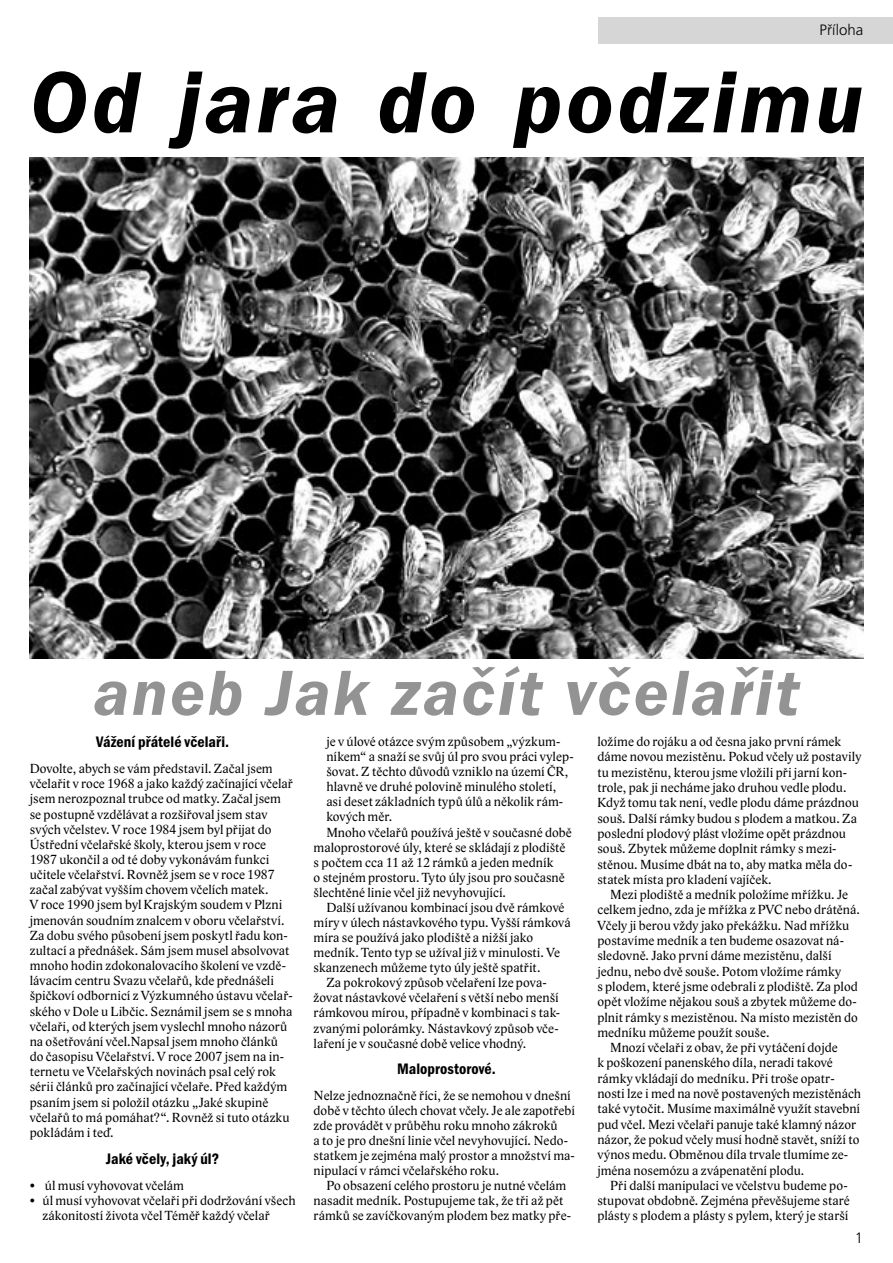
<style>
.page{position:relative;width:893px;height:1263px;background:#fff}
.page>*{position:absolute;margin:0;border:0;box-sizing:border-box;transform-origin:0 0}
.TIT_3_cicera{font:italic 600 90px "Franklin Gothic ITCTOT";letter-spacing:.035em;color:#000}
.TIT_3_cicera-2{font:italic 600 66px "Franklin Gothic ITCTOT";letter-spacing:.04em;color:#939393}
.MEZITITULEK{font:600 condensed 15.75px "Franklin Gothic ITCTOT";letter-spacing:.005em;color:#000}
.t1{font:300 15px "Frutiger OT";letter-spacing:.005em;color:#000}
.TEXT{font:13.5px/15.3px "Lido STF";letter-spacing:.005em;color:#000}
.TEXT_1{font:13.5px/15.1px "Lido STF";letter-spacing:.005em;color:#000}
.TEXT___ZARÁŽKY{font:13.5px/15px "Lido STF";letter-spacing:.005em;color:#000}
</style>
<div class="page">
<div style="left:598px;top:17px;width:295px;height:27px;background:#d6d6d6"></div>
<img style="left:30px;top:157px;width:833px;height:501px">
<p class="t1" style="left:819px;top:21px;width:45px">Příloha</p>
<p class="TIT_3_cicera" style="left:30px;top:52px;width:835px">Od jara do podzimu</p>
<p class="TIT_3_cicera-2" style="left:94px;top:656px;width:707px">aneb Jak začít včelařit</p>
<p class="MEZITITULEK" style="left:96px;top:733px;width:135px">Vážení přátelé včelaři.</p>
<p class="TEXT_1" style="left:30px;top:761px;width:264px">Dovolte, abych se vám představil. Začal jsem včelařit v roce 1968 a jako každý začínající včelař jsem nerozpoznal trubce od matky. Začal jsem se postupně vzdělávat a rozšiřoval jsem stav svých včelstev. V roce 1984 jsem byl přijat do Ústřední včelařské školy, kterou jsem v roce 1987 ukončil a od té doby vykonávám funkci učitele včelařství. Rovněž jsem se v roce 1987 začal zabývat vyšším chovem včelích matek.<br>V roce 1990 jsem byl Krajským soudem v Plzni jmenován soudním znalcem v oboru včelařství.<br>Za dobu svého působení jsem poskytl řadu kon&shy;zultací a přednášek. Sám jsem musel absolvovat mnoho hodin zdokonalovacího školení ve vzdě&shy;lávacím centru Svazu včelařů, kde přednášeli špičkoví odbornicí z Výzkumného ústavu včelař&shy;ského v Dole u Libčic. Seznámil jsem se s mnoha včelaři, od kterých jsem vyslechl mnoho názorů na ošetřování včel.Napsal jsem mnoho článků do časopisu Včelařství. V roce 2007 jsem na in&shy;ternetu ve Včelařských novinách psal celý rok sérii článků pro začínající včelaře. Před každým psaním jsem si položil otázku „Jaké skupině včelařů to má pomáhat?“. Rovněž si tuto otázku pokládám i teď.</p>
<p class="MEZITITULEK" style="left:106px;top:1149px;width:115px">Jaké včely, jaký úl?</p>
<p class="TEXT___ZARÁŽKY" style="left:30px;top:1178px;width:156px">• úl musí vyhovovat včelám</p>
<p class="TEXT___ZARÁŽKY" style="left:43px;top:1193px;width:255px;text-indent:-13px">• úl musí vyhovovat včelaři při dodržování všech zákonitostí života včel Téměř každý včelař</p>
<p class="TEXT___ZARÁŽKY" style="left:326px;top:734px;width:249px">je v úlové otázce svým způsobem „výzkum&shy;níkem“ a snaží se svůj úl pro svou práci vylep&shy;šovat. Z těchto důvodů vzniklo na území ČR, hlavně ve druhé polovině minulého století, asi deset základních typů úlů a několik rám&shy;kových měr.</p>
<p class="TEXT" style="left:314px;top:825px;width:260px;text-indent:13px">Mnoho včelařů používá ještě v současné době maloprostorové úly, které se skládají z plodiště s počtem cca 11 až 12 rámků a jeden medník<br>o stejném prostoru. Tyto úly jsou pro současně šlechtěné linie včel již nevyhovující.</p>
<p class="TEXT" style="left:314px;top:900px;width:259px;text-indent:13px">Další užívanou kombinací jsou dvě rámkové míry v úlech nástavkového typu. Vyšší rámková míra se používá jako plodiště a nižší jako medník. Tento typ se užíval již v minulosti. Ve skanzenech můžeme tyto úly ještě spatřit.</p>
<p class="TEXT" style="left:314px;top:975px;width:248px;text-indent:13px">Za pokrokový způsob včelaření lze pova&shy;žovat nástavkové včelaření s větší nebo menší rámkovou mírou, případně v kombinaci s tak&shy;zvanými polorámky. Nástavkový způsob vče&shy;laření je v současné době velice vhodný.</p>
<p class="MEZITITULEK" style="left:397px;top:1060px;width:100px">Maloprostorové.</p>
<p class="TEXT_1" style="left:314px;top:1088px;width:263px">Nelze jednoznačně říci, že se nemohou v dnešní době v těchto úlech chovat včely. Je ale zapotřebí zde provádět v průběhu roku mnoho zákroků<br>a to je pro dnešní linie včel nevyhovující. Nedo&shy;statkem je zejména malý prostor a množství ma&shy;nipulací v rámci včelařského roku.</p>
<p class="TEXT" style="left:314px;top:1178px;width:259px;text-align:center">Po obsazení celého prostoru je nutné včelám nasadit medník. Postupujeme tak, že tři až pět rámků se zavíčkovaným plodem bez matky pře-</p>
<p class="TEXT" style="left:597px;top:734px;width:265px">ložíme do rojáku a od česna jako první rámek dáme novou mezistěnu. Pokud včely už postavily tu mezistěnu, kterou jsme vložili při jarní kon&shy;trole, pak ji necháme jako druhou vedle plodu.<br>Když tomu tak není, vedle plodu dáme prázdnou souš. Další rámky budou s plodem a matkou. Za poslední plodový plást vložíme opět prázdnou souš. Zbytek můžeme doplnit rámky s mezi&shy;stěnou. Musíme dbát na to, aby matka měla do&shy;statek místa pro kladení vajíček.</p>
<p class="TEXT" style="left:597px;top:887px;width:264px;text-indent:13px">Mezi plodiště a medník položíme mřížku. Je celkem jedno, zda je mřížka z PVC nebo drátěná.<br>Včely ji berou vždy jako překážku. Nad mřížku postavíme medník a ten budeme osazovat ná&shy;sledovně. Jako první dáme mezistěnu, další jednu, nebo dvě souše. Potom vložíme rámky<br>s plodem, které jsme odebrali z plodiště. Za plod opět vložíme nějakou souš a zbytek můžeme do&shy;plnit rámky s mezistěnou. Na místo mezistěn do medníku můžeme použít souše.</p>
<p class="TEXT" style="left:597px;top:1040px;width:265px;text-indent:13px">Mnozí včelaři z obav, že při vytáčení dojde<br>k poškození panenského díla, neradi takové rámky vkládají do medníku. Při troše opatr&shy;nosti lze i med na nově postavených mezistěnách také vytočit. Musíme maximálně využít stavební pud včel. Mezi včelaři panuje také klamný názor názor, že pokud včely musí hodně stavět, sníží to výnos medu. Obměnou díla trvale tlumíme ze&shy;jména nosemózu a zvápenatění plodu.</p>
<p class="TEXT" style="left:597px;top:1178px;width:254px;text-indent:13px">Při další manipulaci ve včelstvu budeme po&shy;stupovat obdobně. Zejména převěšujeme staré plásty s plodem a plásty s pylem, který je starší</p>
<p class="t1" style="left:855px;top:1230px;width:10px">1</p>
</div>
